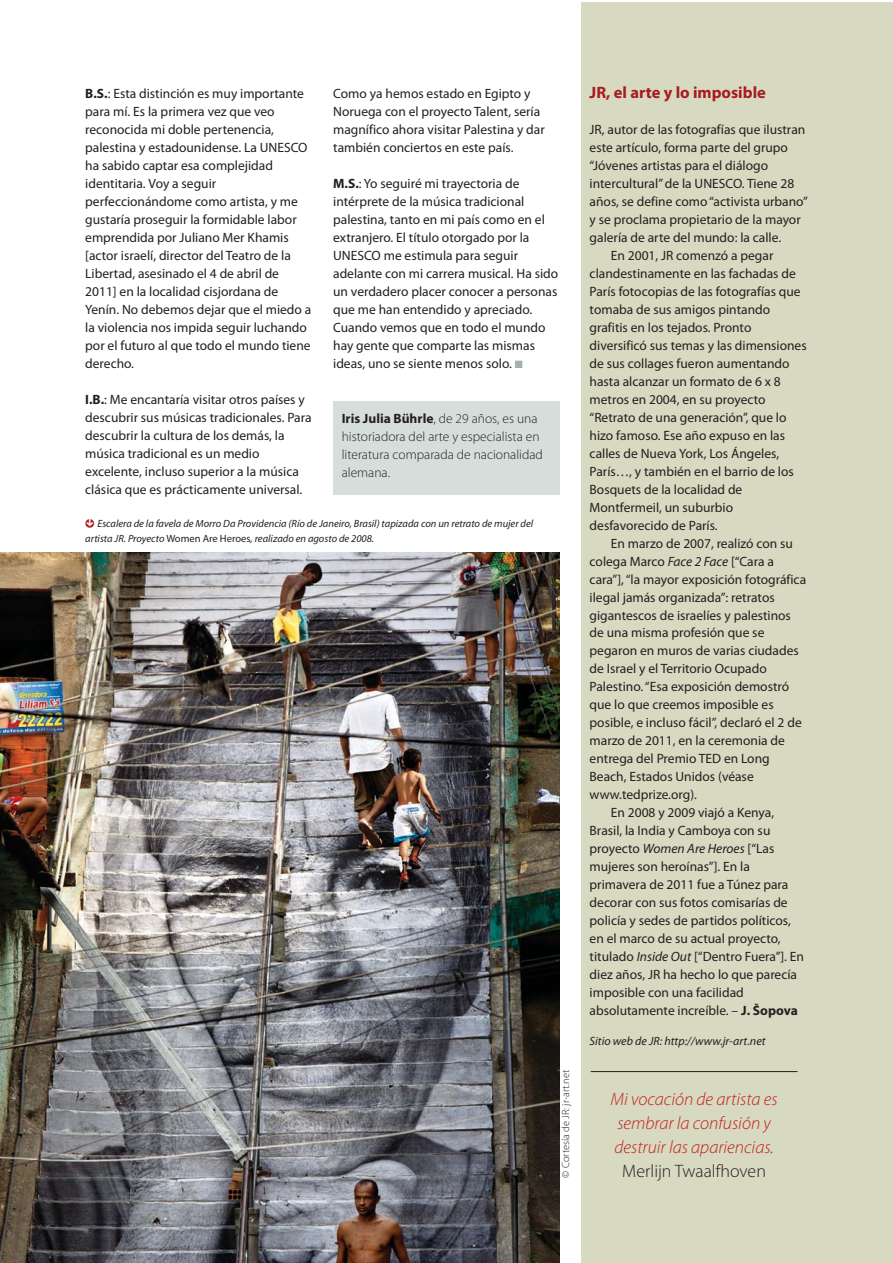
<style>
.page{position:relative;width:893px;height:1263px;background:#fff}
.page>*{position:absolute;margin:0;border:0;box-sizing:border-box;transform-origin:0 0}
.t1{font:italic 300 18px/24px "Myriad Pro";color:#c51d23}
.t2{font:300 18px "Myriad Pro";color:#231f20}
.t3{font:700 16.5px "Myriad Pro";color:#a71c20}
.t4{font:13.5px/18px "Myriad Pro";color:#231f20}
.t5{font:300 13.5px/18px "Myriad Pro";color:#231f20}
.t6{font:italic 13.5px "Myriad Pro";color:#231f20}
.t7{font:italic 12px "Myriad Pro";color:#231f20}
.t8{font:italic 10.5px/15px "Myriad Pro";color:#231f20}
.t9{font:300 10.5px "Myriad Pro";color:#231f20}
.s1{font-weight:700}
.s2{color:#a4aeac}
.s3{font-family:"Officina Display ITC Arrows";font-style:normal;font-size:13.5px;color:#a71c20}
.s4{font-style:normal}
.s5{font-style:italic}
</style>
<div class="page">
<div style="left:581px;top:2px;width:312px;height:1260px;background:#d7d9c0"></div>
<div style="left:333px;top:401px;width:227px;height:93px;background:#d6dedb"></div>
<img style="left:0;top:553px;width:560px;height:709px">
<hr style="left:591px;top:1071px;width:206px;height:1px;background:#231f20">
<p class="t4" style="left:85px;top:86px;width:228px"><span class="s1">B.S.</span>: Esta distinción es muy importante para mí. Es la primera vez que veo reconocida mi doble pertenencia, palestina y estadounidense. La UNESCO ha sabido captar esa complejidad identitaria. Voy a seguir perfeccionándome como artista, y me gustaría proseguir la formidable labor emprendida por Juliano Mer Khamis [actor israelí, director del Teatro de la Libertad, asesinado el 4 de abril de 2011] en la localidad cisjordana de Yenín. No debemos dejar que el miedo a la violencia nos impida seguir luchando por el futuro al que todo el mundo tiene derecho.</p>
<p class="t4" style="left:85px;top:391px;width:228px"><span class="s1">I.B.</span>: Me encantaría visitar otros países y descubrir sus músicas tradicionales. Para descubrir la cultura de los demás, la música tradicional es un medio excelente, incluso superior a la música clásica que es prácticamente universal.</p>
<p class="t4" style="left:333px;top:86px;width:213px">Como ya hemos estado en Egipto y Noruega con el proyecto Talent, sería magnífico ahora visitar Palestina y dar también conciertos en este país.</p>
<p class="t4" style="left:333px;top:176px;width:227px"><span class="s1">M.S.</span>: Yo seguiré mi trayectoria de intérprete de la música tradicional palestina, tanto en mi país como en el extranjero. El título otorgado por la UNESCO me estimula para seguir adelante con mi carrera musical. Ha sido un verdadero placer conocer a personas que me han entendido y apreciado.<br>Cuando vemos que en todo el mundo hay gente que comparte las mismas ideas, uno se siente menos solo. <span class="s2">■</span></p>
<p class="t5" style="left:342px;top:410px;width:203px"><span class="s1">Iris Julia Bührle</span>, de 29 años, es una historiadora del arte y especialista en literatura comparada de nacionalidad alemana.</p>
<p class="t8" style="left:85px;top:517px;width:449px"><span class="s3">K</span> Escalera de la favela de Morro Da Providencia (Río de Janeiro, Brasil) tapizada con un retrato de mujer del artista JR. Proyecto <span class="s4">Women Are Heroes</span>, realizado en agosto de 2008.</p>
<p class="t9" style="left:562px;top:1178px;width:109px;rotate:-90deg">© Cortesía de JR: jr-art.net</p>
<p class="t3" style="left:590px;top:86px;width:178px">JR, el arte y lo imposible</p>
<p class="t4" style="left:590px;top:121px;width:217px">JR, autor de las fotografías que ilustran</p>
<p class="t4" style="left:590px;top:139px;width:200px">este artículo, forma parte del grupo</p>
<p class="t4" style="left:590px;top:157px;width:180px">“Jóvenes artistas para el diálogo</p>
<p class="t4" style="left:590px;top:175px;width:206px">intercultural” de la UNESCO. Tiene 28</p>
<p class="t4" style="left:590px;top:193px;width:220px">años, se define como “activista urbano”</p>
<p class="t4" style="left:590px;top:211px;width:213px">y se proclama propietario de la mayor</p>
<p class="t4" style="left:590px;top:229px;width:193px">galería de arte del mundo: la calle.</p>
<p class="t4" style="left:611px;top:247px;width:164px">En 2001, JR comenzó a pegar</p>
<p class="t4" style="left:590px;top:265px;width:208px">clandestinamente en las fachadas de</p>
<p class="t4" style="left:590px;top:283px;width:213px">París fotocopias de las fotografías que</p>
<p class="t4" style="left:590px;top:301px;width:182px">tomaba de sus amigos pintando</p>
<p class="t4" style="left:590px;top:319px;width:163px">grafitis en los tejados. Pronto</p>
<p class="t4" style="left:590px;top:337px;width:219px">diversificó sus temas y las dimensiones</p>
<p class="t4" style="left:590px;top:355px;width:201px">de sus collages fueron aumentando</p>
<p class="t4" style="left:590px;top:373px;width:193px">hasta alcanzar un formato de 6 x 8</p>
<p class="t4" style="left:590px;top:391px;width:177px">metros en 2004, en su proyecto</p>
<p class="t4" style="left:590px;top:409px;width:198px">“Retrato de una generación”, que lo</p>
<p class="t4" style="left:590px;top:427px;width:197px">hizo famoso. Ese año expuso en las</p>
<p class="t4" style="left:590px;top:445px;width:191px">calles de Nueva York, Los Ángeles,</p>
<p class="t4" style="left:590px;top:463px;width:206px">París…, y también en el barrio de los</p>
<p class="t4" style="left:590px;top:481px;width:154px">Bosquets de la localidad de</p>
<p class="t4" style="left:590px;top:499px;width:145px">Montfermeil, un suburbio</p>
<p class="t4" style="left:590px;top:517px;width:130px">desfavorecido de París.</p>
<p class="t4" style="left:611px;top:535px;width:184px">En marzo de 2007, realizó con su</p>
<p class="t4" style="left:590px;top:553px;width:186px">colega Marco <span class="s5">Face 2 Face</span> [“Cara a</p>
<p class="t4" style="left:590px;top:571px;width:218px">cara”], “la mayor exposición fotográfica</p>
<p class="t4" style="left:590px;top:589px;width:187px">ilegal jamás organizada”: retratos</p>
<p class="t4" style="left:590px;top:607px;width:203px">gigantescos de israelíes y palestinos</p>
<p class="t4" style="left:590px;top:625px;width:176px">de una misma profesión que se</p>
<p class="t4" style="left:590px;top:643px;width:211px">pegaron en muros de varias ciudades</p>
<p class="t4" style="left:590px;top:661px;width:179px">de Israel y el Territorio Ocupado</p>
<p class="t4" style="left:590px;top:679px;width:201px">Palestino. “Esa exposición demostró</p>
<p class="t4" style="left:590px;top:697px;width:186px">que lo que creemos imposible es</p>
<p class="t4" style="left:590px;top:715px;width:214px">posible, e incluso fácil”, declaró el 2 de</p>
<p class="t4" style="left:590px;top:733px;width:197px">marzo de 2011, en la ceremonia de</p>
<p class="t4" style="left:590px;top:751px;width:182px">entrega del Premio TED en Long</p>
<p class="t4" style="left:590px;top:769px;width:166px">Beach, Estados Unidos (véase</p>
<p class="t4" style="left:590px;top:787px;width:109px">www.tedprize.org).</p>
<p class="t4" style="left:611px;top:805px;width:165px">En 2008 y 2009 viajó a Kenya,</p>
<p class="t4" style="left:590px;top:823px;width:182px">Brasil, la India y Camboya con su</p>
<p class="t6" style="left:590px;top:844px;width:186px"><span class="s4">proyecto</span> Women Are Heroes <span class="s4">[“Las</span></p>
<p class="t4" style="left:590px;top:859px;width:162px">mujeres son heroínas”]. En la</p>
<p class="t4" style="left:590px;top:877px;width:200px">primavera de 2011 fue a Túnez para</p>
<p class="t4" style="left:590px;top:895px;width:200px">decorar con sus fotos comisarías de</p>
<p class="t4" style="left:590px;top:913px;width:203px">policía y sedes de partidos políticos,</p>
<p class="t4" style="left:590px;top:931px;width:192px">en el marco de su actual proyecto,</p>
<p class="t4" style="left:590px;top:949px;width:216px">titulado <span class="s5">Inside Out</span> [“Dentro Fuera”]. En</p>
<p class="t4" style="left:590px;top:967px;width:209px">diez años, JR ha hecho lo que parecía</p>
<p class="t4" style="left:590px;top:985px;width:156px">imposible con una facilidad</p>
<p class="t4" style="left:590px;top:1003px;width:210px">absolutamente increíble. – <span class="s1">J. Šopova</span></p>
<p class="t7" style="left:590px;top:1037px;width:177px">Sitio web de JR: http://www.jr-art.net</p>
<h1 class="t1" style="left:610px;top:1088px;width:169px">Mi vocación de artista es sembrar la confusión y destruir las apariencias.</h1>
<h1 class="t2" style="left:622px;top:1164px;width:145px">Merlijn Twaalfhoven</h1>
</div>
